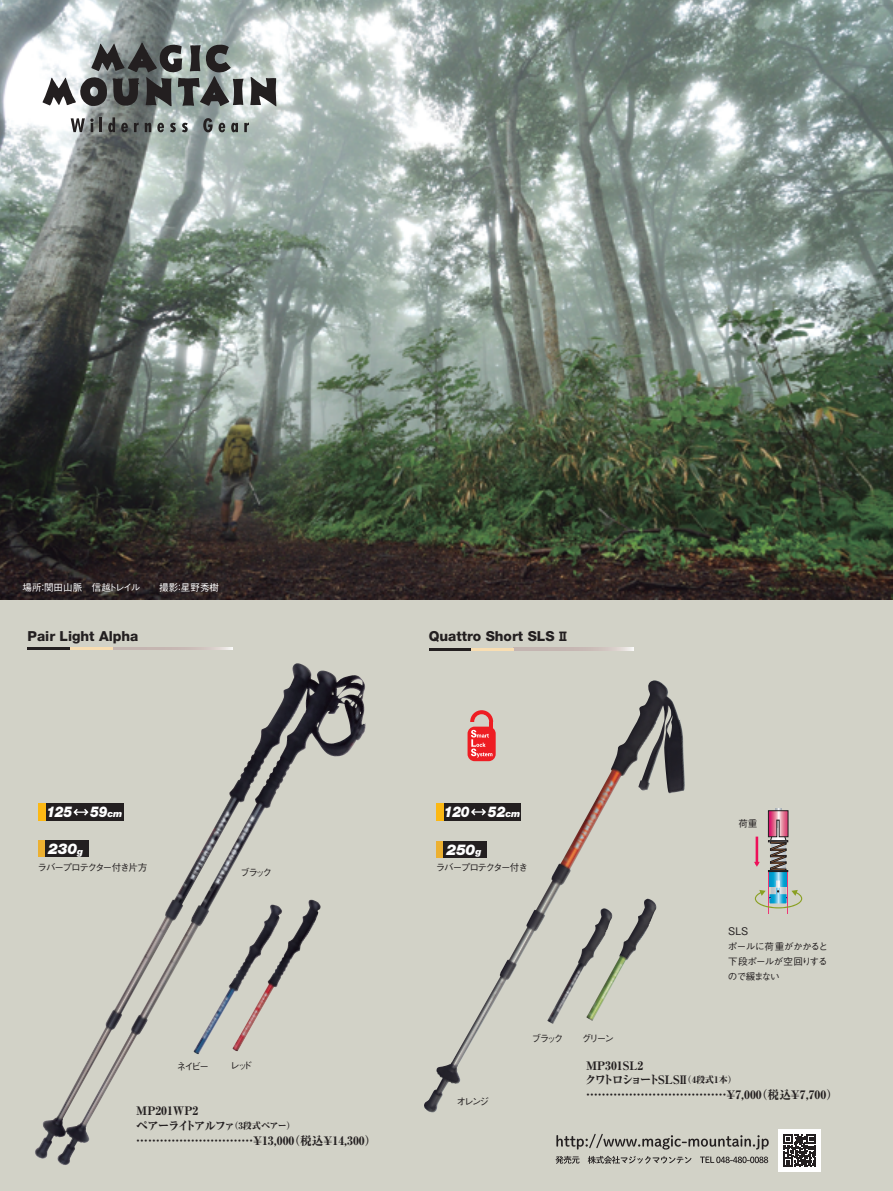
<style>
.page{position:relative;width:893px;height:1191px;background:#d2d2c7}
.page>*{position:absolute;margin:0;border:0;box-sizing:border-box;transform-origin:0 0}
.t1{font:italic 900 14.85px "Helvetica Neue LT Std";letter-spacing:-.025em;color:#fff;scale:.9 1}
.t2{font:italic 900 14.85px "Helvetica Neue LT Std";letter-spacing:-.025em;color:#fff}
.t3{font:800 13.8px "Helvetica Neue LT Std";color:#231f20}
.t4{font:800 11.7px/14.9px "Ryumin Pro";color:#231f20}
.t5{font:500 10.5px "Gothic BBB Pro";color:#231f20}
.t6{font:500 9.6px/14.9px "Gothic BBB Pro";letter-spacing:-.125em;color:#231f20;text-align:justify}
.t7{font:500 9.6px "Gothic BBB Pro";color:#fff}
.s1{font-family:"Gothic MB101 Pr 6 N";font-size:11.7px}
.s2{font-size:9.6px}
.s3{font-size:9px}
</style>
<div class="page">
<img style="left:0;top:0;width:893px;height:600px">
<svg style="left:71px;top:118px;width:23px;height:14px"></svg>
<svg style="left:100px;top:117px;width:2px;height:15px"></svg>
<svg style="left:108px;top:117px;width:7px;height:15px"></svg>
<svg style="left:121px;top:123px;width:7px;height:9px"></svg>
<svg style="left:134px;top:123px;width:5px;height:9px"></svg>
<svg style="left:145px;top:123px;width:6px;height:9px"></svg>
<svg style="left:157px;top:123px;width:7px;height:9px"></svg>
<svg style="left:170px;top:123px;width:6px;height:9px"></svg>
<svg style="left:182px;top:123px;width:6px;height:9px"></svg>
<svg style="left:203px;top:118px;width:10px;height:14px"></svg>
<svg style="left:219px;top:123px;width:6px;height:9px"></svg>
<svg style="left:231px;top:123px;width:7px;height:9px"></svg>
<svg style="left:244px;top:123px;width:5px;height:9px"></svg>
<svg style="left:250px;top:77px;width:26px;height:29px"></svg>
<svg style="left:43px;top:42px;width:200px;height:66px;background:#7c8080"></svg>
<svg style="left:556px;top:1133px;width:213px;height:16px"></svg>
<svg style="left:556px;top:1155px;width:24px;height:8px"></svg>
<svg style="left:588px;top:1155px;width:103px;height:8px"></svg>
<svg style="left:700px;top:1156px;width:68px;height:7px"></svg>
<div style="left:778px;top:1129px;width:43px;height:43px;background:#fff"></div>
<svg style="left:783px;top:1134px;width:33px;height:32px"></svg>
<svg style="left:113px;top:647px;width:120px;height:2px"></svg>
<hr style="left:28px;top:647px;width:42px;height:2px;background:#231f20">
<hr style="left:70px;top:647px;width:43px;height:2px;background:#f9deb2">
<img style="left:35px;top:664px;width:260px;height:501px">
<img style="left:194px;top:905px;width:82px;height:149px">
<img style="left:233px;top:900px;width:88px;height:151px">
<div style="left:45px;top:803px;width:78px;height:17px;background:#231f20"></div>
<div style="left:39px;top:803px;width:7px;height:17px;background:#fcb814"></div>
<svg style="left:73px;top:808px;width:16px;height:7px"></svg>
<div style="left:44px;top:840px;width:45px;height:17px;background:#231f20"></div>
<div style="left:38px;top:840px;width:7px;height:17px;background:#ecb031"></div>
<svg style="left:514px;top:648px;width:120px;height:2px"></svg>
<hr style="left:429px;top:648px;width:42px;height:2px;background:#231f20">
<hr style="left:471px;top:648px;width:43px;height:2px;background:#f9deb2">
<img style="left:424px;top:682px;width:226px;height:430px">
<img style="left:547px;top:908px;width:65px;height:115px">
<img style="left:586px;top:898px;width:70px;height:122px">
<div style="left:442px;top:803px;width:79px;height:17px;background:#231f20"></div>
<div style="left:436px;top:803px;width:7px;height:17px;background:#fcb814"></div>
<svg style="left:471px;top:808px;width:15px;height:7px"></svg>
<div style="left:442px;top:840px;width:45px;height:17px;background:#231f20"></div>
<div style="left:436px;top:840px;width:7px;height:17px;background:#ecb031"></div>
<div style="left:468px;top:726px;width:28px;height:35px;background:#ee1d23;border-radius:7px"></div>
<hr style="left:489px;top:721px;width:4px;height:12px;background:#ee1d23">
<svg style="left:470px;top:710px;width:23px;height:11px"></svg>
<svg style="left:471px;top:730px;width:21px;height:27px"></svg>
<svg style="left:775px;top:808px;width:6px;height:2px"></svg>
<hr style="left:768px;top:870px;width:1px;height:43px;background:#ef3875">
<hr style="left:787px;top:870px;width:1px;height:43px;background:#ef3875">
<svg style="left:754px;top:810px;width:48px;height:98px"></svg>
<p class="t7" style="left:22px;top:579px;width:198px">場所：関田山脈　信越トレイル　　撮影：星野秀樹</p>
<p class="t3" style="left:28px;top:627px;width:112px">Pair Light Alpha</p>
<p class="t3" style="left:429px;top:627px;width:142px">Quattro Short SLS <span class="s1">Ⅱ</span></p>
<p class="t1" style="left:46px;top:802px;width:86px">125 59<span class="s2">cm</span></p>
<p class="t2" style="left:48px;top:840px;width:37px">230<span class="s2">g</span></p>
<p class="t6" style="left:38px;top:858px;width:111px">ラバープロテクター付き片方</p>
<p class="t6" style="left:240px;top:863px;width:34px">ブラック</p>
<p class="t6" style="left:177px;top:1057px;width:34px">ネイビー</p>
<p class="t6" style="left:230px;top:1057px;width:24px">レッド</p>
<p class="t4" style="left:136px;top:1102px;width:242px">MP201WP2<br>ペアーライトアルファ<span class="s3">（3段式ペアー）</span>…………………………￥13,000（税込￥14,300）</p>
<p class="t1" style="left:444px;top:802px;width:86px">120 52<span class="s2">cm</span></p>
<p class="t2" style="left:446px;top:840px;width:37px">250<span class="s2">g</span></p>
<p class="t6" style="left:436px;top:858px;width:94px">ラバープロテクター付き</p>
<p class="t6" style="left:531px;top:1029px;width:34px">ブラック</p>
<p class="t6" style="left:582px;top:1029px;width:34px">グリーン</p>
<p class="t6" style="left:738px;top:815px;width:20px">荷重</p>
<p class="t5" style="left:728px;top:922px;width:22px">SLS</p>
<p class="t6" style="left:728px;top:937px;width:102px">ポールに荷重がかかると下段ポールが空回りするので緩まない</p>
<p class="t6" style="left:457px;top:1092px;width:34px">オレンジ</p>
<p class="t4" style="left:585px;top:1056px;width:255px">MP301SL2<br>クワトロショートSLSⅡ<span class="s3">（4段式1本）</span>………………………………￥7,000（税込￥7,700）</p>
</div>
